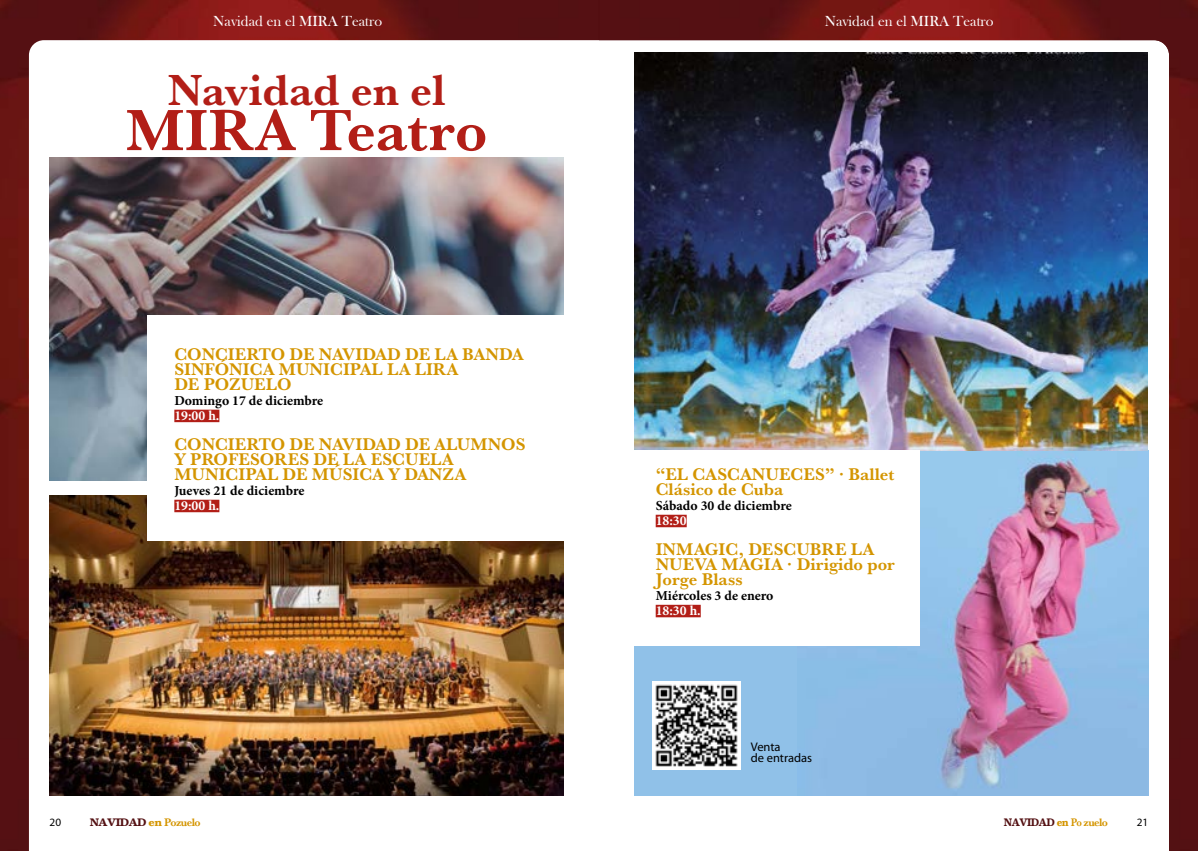
<style>
.page{position:relative;width:1198px;height:851px;background:#fff}
.page>*{position:absolute;margin:0;border:0;box-sizing:border-box;transform-origin:0 0}
.t1{font:700 60px "Baskerville URW";color:#b21e17}
.t2{font:700 45px "Baskerville URW";color:#b21e17}
.t3{font:700 17.5px/15px "Baskerville URW";color:#d49500}
.t4{font:15px "Bask Old Face";color:#fff}
.t5{font:700 13.75px "Minion Pro";color:#000}
.t6{font:700 13.75px "Minion Pro";color:#fff}
.t7{font:12.5px/11.2px "Myriad Pro";color:#000}
.t8{font:700 11.25px "Baskerville";letter-spacing:-.05em;color:#531012}
.t9{font:700 11.25px "Baskerville";letter-spacing:-.05em;color:#531012;scale:.9 1}
.t10{font:11.25px "Myriad Pro";color:#000}
.s1{color:#d49500}
.s2{font-family:"Baskerville URW";color:#d49500}
</style>
<div class="page">
<img style="left:0;top:0;width:1198px;height:850px">
<div style="left:634px;top:450px;width:514px;height:345px;background:#90c1e8"></div>
<img style="left:797px;top:450px;width:351px;height:345px">
<img style="left:50px;top:158px;width:513px;height:322px">
<img style="left:50px;top:495px;width:513px;height:300px">
<div style="left:147px;top:315px;width:417px;height:225px;background:#fff"></div>
<div style="left:174px;top:409px;width:45px;height:13px;background:#b21e17"></div>
<div style="left:174px;top:499px;width:45px;height:13px;background:#b21e17"></div>
<img style="left:634px;top:53px;width:514px;height:397px">
<div style="left:634px;top:450px;width:285px;height:195px;background:#fff"></div>
<div style="left:656px;top:514px;width:31px;height:13px;background:#b21e17"></div>
<div style="left:656px;top:604px;width:45px;height:13px;background:#b21e17"></div>
<img style="left:652px;top:681px;width:89px;height:88px">
<p class="t4" style="left:213px;top:12px;width:170px">Navidad en el MIRA Teatro</p>
<h2 class="t2" style="left:168px;top:58px;width:279px">Navidad en el</h2>
<h1 class="t1" style="left:126px;top:87px;width:363px">MIRA Teatro</h1>
<p class="t3" style="left:174px;top:346px;width:351px">CONCIERTO DE NAVIDAD DE LA BANDA<br>SINFÓNICA MUNICIPAL LA LIRA<br>DE POZUELO</p>
<p class="t5" style="left:174px;top:391px;width:150px">Domingo 17 de diciembre</p>
<p class="t6" style="left:174px;top:406px;width:47px">19:00 h.</p>
<p class="t3" style="left:174px;top:436px;width:353px">CONCIERTO DE NAVIDAD DE ALUMNOS<br>Y PROFESORES DE LA ESCUELA<br>MUNICIPAL DE MÚSICA Y DANZA</p>
<p class="t5" style="left:174px;top:481px;width:132px">Jueves 21 de diciembre</p>
<p class="t6" style="left:174px;top:496px;width:47px">19:00 h.</p>
<p class="t4" style="left:824px;top:12px;width:170px">Navidad en el MIRA Teatro</p>
<p class="t3" style="left:656px;top:466px;width:240px">“EL CASCANUECES” · Ballet<br>Clásico de Cuba</p>
<p class="t5" style="left:656px;top:496px;width:138px">Sábado 30 de diciembre</p>
<p class="t6" style="left:656px;top:511px;width:32px">18:30</p>
<p class="t3" style="left:656px;top:541px;width:241px">INMAGIC, DESCUBRE LA<br>NUEVA MAGIA · Dirigido por<br>Jorge Blass</p>
<p class="t5" style="left:656px;top:586px;width:119px">Miércoles 3 de enero</p>
<p class="t6" style="left:656px;top:601px;width:47px">18:30 h.</p>
<p class="t7" style="left:751px;top:740px;width:63px">Venta<br>de entradas</p>
<p class="t8" style="left:90px;top:815px;width:112px">NAVIDAD <span class="s1">en</span> <span class="s2">Pozuelo</span></p>
<p class="t9" style="left:1003px;top:815px;width:117px">NAVIDAD <span class="s1">en</span> <span class="s2">Po zuelo</span></p>
<p class="t10" style="left:50px;top:815px;width:13px">20</p>
<p class="t10" style="left:1136px;top:815px;width:13px">21</p>
</div>
